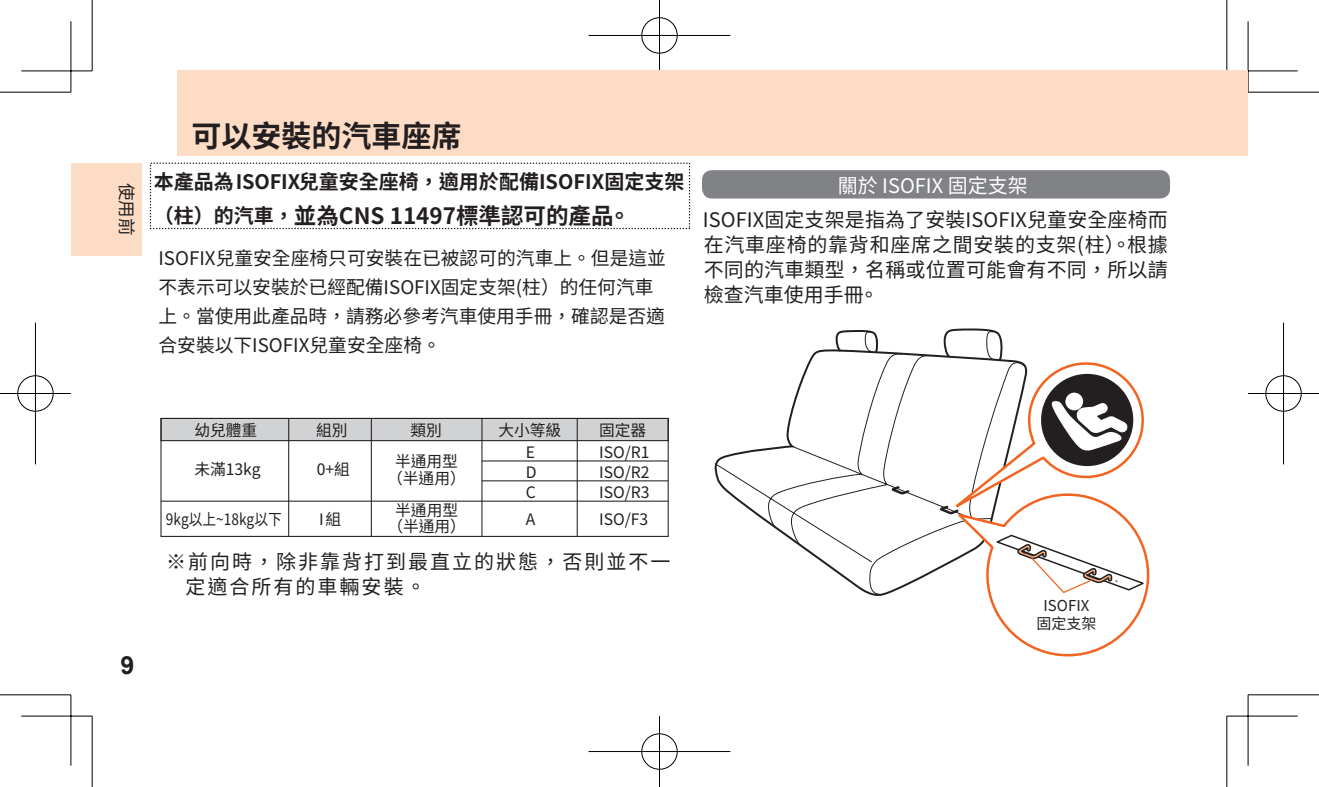
<style>
.page{position:relative;width:1319px;height:787px;background:#fff}
.page>*{position:absolute;margin:0;border:0;box-sizing:border-box;transform-origin:0 0}
.t1{font:700 30px "Source Han Sans TC";color:#231f20}
.t2{font:700 25px "Arial";color:#231f20}
.t3{font:700 22.5px "Source Han Sans TC";color:#231f20}
.t4{font:20px/25px "Source Han Sans TC";letter-spacing:.035em;color:#231f20;text-align:justify}
.t5{font:20px/25px "Source Han Sans TC";letter-spacing:.1em;color:#231f20}
.t6{font:700 20px "Source Han Sans TC";color:#231f20}
.t7{font:20px "Source Han Sans TC";color:#fff}
.t8{font:18.75px/28.8px "Source Han Sans TC";color:#231f20}
.t9{font:17.5px "Source Han Sans TC";color:#231f20}
.t10{font:15.75px/19.8px "Source Han Sans TC";letter-spacing:-.005em;color:#231f20;text-align:center}
.t11{font:15.75px "Source Han Sans TC";letter-spacing:-.005em;color:#231f20;scale:.87 1}
.t12{font:15px/18.8px "Source Han Sans TC";color:#231f20;text-align:center}
.s1{font-size:20px}
</style>
<div class="page">
<svg style="left:0;top:91px;width:69px;height:1px"></svg>
<svg style="left:1247px;top:91px;width:71px;height:3px"></svg>
<svg style="left:91px;top:0;width:1px;height:69px"></svg>
<svg style="left:91px;top:718px;width:1px;height:69px"></svg>
<svg style="left:1224px;top:0;width:4px;height:71px"></svg>
<svg style="left:1227px;top:718px;width:1px;height:69px"></svg>
<svg style="left:21px;top:69px;width:71px;height:3px"></svg>
<svg style="left:1227px;top:69px;width:70px;height:3px"></svg>
<svg style="left:21px;top:716px;width:71px;height:2px"></svg>
<svg style="left:1227px;top:716px;width:70px;height:2px"></svg>
<svg style="left:69px;top:21px;width:4px;height:71px"></svg>
<svg style="left:69px;top:694px;width:4px;height:71px"></svg>
<svg style="left:1245px;top:21px;width:4px;height:71px"></svg>
<svg style="left:1245px;top:695px;width:4px;height:70px"></svg>
<hr style="left:0;top:92px;width:71px;height:1px;background:#000">
<hr style="left:1247px;top:92px;width:71px;height:1px;background:#000">
<hr style="left:0;top:694px;width:71px;height:1px;background:#000">
<hr style="left:1247px;top:694px;width:71px;height:1px;background:#000">
<hr style="left:92px;top:0;width:1px;height:71px;background:#000">
<hr style="left:92px;top:716px;width:1px;height:71px;background:#000">
<hr style="left:1226px;top:0;width:1px;height:71px;background:#000">
<hr style="left:1226px;top:716px;width:1px;height:71px;background:#000">
<hr style="left:21px;top:70px;width:71px;height:1px;background:#000">
<hr style="left:1226px;top:70px;width:71px;height:1px;background:#000">
<hr style="left:21px;top:715px;width:71px;height:1px;background:#000">
<hr style="left:1226px;top:715px;width:71px;height:1px;background:#000">
<hr style="left:70px;top:21px;width:1px;height:71px;background:#000">
<hr style="left:70px;top:694px;width:1px;height:71px;background:#000">
<hr style="left:1247px;top:21px;width:1px;height:71px;background:#000">
<hr style="left:1247px;top:694px;width:1px;height:71px;background:#000">
<div style="left:640px;top:16px;width:39px;height:39px;border:4px solid #fff;border-radius:50%"></div>
<hr style="left:588px;top:34px;width:142px;height:3px;background:#fff">
<hr style="left:657px;top:0;width:4px;height:71px;background:#fff">
<div style="left:641px;top:17px;width:36px;height:37px;border:1px solid #000;border-radius:50%"></div>
<hr style="left:588px;top:35px;width:142px;height:1px;background:#000">
<hr style="left:659px;top:0;width:1px;height:71px;background:#000">
<div style="left:640px;top:732px;width:39px;height:39px;border:4px solid #fff;border-radius:50%"></div>
<hr style="left:588px;top:749px;width:142px;height:4px;background:#fff">
<hr style="left:657px;top:716px;width:4px;height:71px;background:#fff">
<div style="left:641px;top:733px;width:36px;height:36px;border:1px solid #000;border-radius:50%"></div>
<hr style="left:588px;top:751px;width:142px;height:1px;background:#000">
<hr style="left:659px;top:716px;width:1px;height:71px;background:#000">
<div style="left:16px;top:374px;width:39px;height:39px;border:4px solid #fff;border-radius:50%"></div>
<hr style="left:0;top:392px;width:71px;height:3px;background:#fff">
<hr style="left:34px;top:322px;width:3px;height:142px;background:#fff">
<div style="left:17px;top:375px;width:36px;height:36px;border:1px solid #000;border-radius:50%"></div>
<hr style="left:0;top:393px;width:71px;height:1px;background:#000">
<hr style="left:35px;top:322px;width:1px;height:142px;background:#000">
<div style="left:1263px;top:374px;width:39px;height:39px;border:4px solid #fff;border-radius:50%"></div>
<hr style="left:1247px;top:392px;width:71px;height:3px;background:#fff">
<hr style="left:1281px;top:322px;width:3px;height:142px;background:#fff">
<div style="left:1265px;top:375px;width:36px;height:36px;border:1px solid #000;border-radius:50%"></div>
<hr style="left:1247px;top:393px;width:71px;height:1px;background:#000">
<hr style="left:1282px;top:322px;width:1px;height:142px;background:#000">
<div style="left:71px;top:163px;width:71px;height:92px;background:#fddcc5"></div>
<div style="left:177px;top:71px;width:1070px;height:85px;background:#fddcc5"></div>
<div style="left:702px;top:170px;width:467px;height:28px;background:#808285;border-radius:10px"></div>
<svg style="left:715px;top:328px;width:435px;height:329px"></svg>
<div style="left:160px;top:418px;width:508px;height:23px;background:#d1d2d4;border:1px solid #231f20"></div>
<div style="left:160px;top:418px;width:508px;height:119px;border:1px solid #231f20"></div>
<hr style="left:161px;top:500px;width:507px;height:1px;background:#231f20">
<hr style="left:288px;top:418px;width:1px;height:118px;background:#231f20">
<hr style="left:371px;top:418px;width:1px;height:118px;background:#231f20">
<hr style="left:481px;top:418px;width:1px;height:118px;background:#231f20">
<hr style="left:576px;top:418px;width:1px;height:118px;background:#231f20">
<hr style="left:482px;top:460px;width:186px;height:1px;background:#231f20">
<hr style="left:482px;top:480px;width:186px;height:1px;background:#231f20">
<p class="t9" style="left:136px;top:183px;width:54px;rotate:90deg">使用前</p>
<h1 class="t1" style="left:191px;top:119px;width:271px">可以安裝的汽車座席</h1>
<p class="t6" style="left:154px;top:171px;width:532px">本產品為ISOFIX兒童安全座椅，適用於配備ISOFIX固定支架</p>
<p class="t3" style="left:154px;top:203px;width:478px"><span class="s1">（柱）的汽車，</span>並為CNS 11497標準認可的產品。</p>
<p class="t8" style="left:158px;top:245px;width:509px">ISOFIX兒童安全座椅只可安裝在已被認可的汽車上。但是這並不表示可以安裝於已經配備ISOFIX固定支架(柱）的任何汽車上。當使用此產品時，請務必參考汽車使用手冊，確認是否適合安裝以下ISOFIX兒童安全座椅。</p>
<p class="t7" style="left:837px;top:174px;width:191px">關於 ISOFIX 固定支架</p>
<p class="t4" style="left:702px;top:207px;width:466px">ISOFIX固定支架是指為了安裝ISOFIX兒童安全座椅而在汽車座椅的靠背和座席之間安裝的支架(柱）。根據不同的汽車類型，名稱或位置可能會有不同，所以請檢查汽車使用手冊。</p>
<h2 class="t2" style="left:120px;top:647px;width:15px">9</h2>
<p class="t10" style="left:194px;top:420px;width:64px">幼兒體重</p>
<p class="t10" style="left:316px;top:420px;width:33px">組別</p>
<p class="t10" style="left:410px;top:420px;width:33px">類別</p>
<p class="t10" style="left:498px;top:419px;width:64px;line-height:22.5px">大小等級<br>E</p>
<p class="t10" style="left:526px;top:462px;width:12px;text-align:left">D<br>C</p>
<p class="t10" style="left:526px;top:509px;width:11px">A</p>
<p class="t10" style="left:387px;top:454px;width:80px;line-height:16px">半通用型（半通用）</p>
<p class="t10" style="left:387px;top:502px;width:80px;line-height:16px">半通用型（半通用）</p>
<p class="t10" style="left:194px;top:460px;width:68px">未滿13kg</p>
<p class="t10" style="left:317px;top:460px;width:35px">0+組</p>
<p class="t11" style="left:166px;top:510px;width:135px">9kg以上~18kg以下</p>
<p class="t10" style="left:319px;top:510px;width:24px">I組</p>
<p class="t10" style="left:599px;top:420px;width:49px">固定器</p>
<p class="t10" style="left:599px;top:442px;width:52px;text-align:justify">ISO/R1<br>ISO/R2<br>ISO/R3</p>
<p class="t10" style="left:599px;top:509px;width:51px">ISO/F3</p>
<p class="t5" style="left:185px;top:549px;width:486px;text-indent:-19px">※前向時，除非靠背打到最直立的狀態，否則並不一定適合所有的車輛安裝。</p>
<p class="t12" style="left:1036px;top:596px;width:61px">ISOFIX固定支架</p>
</div>
